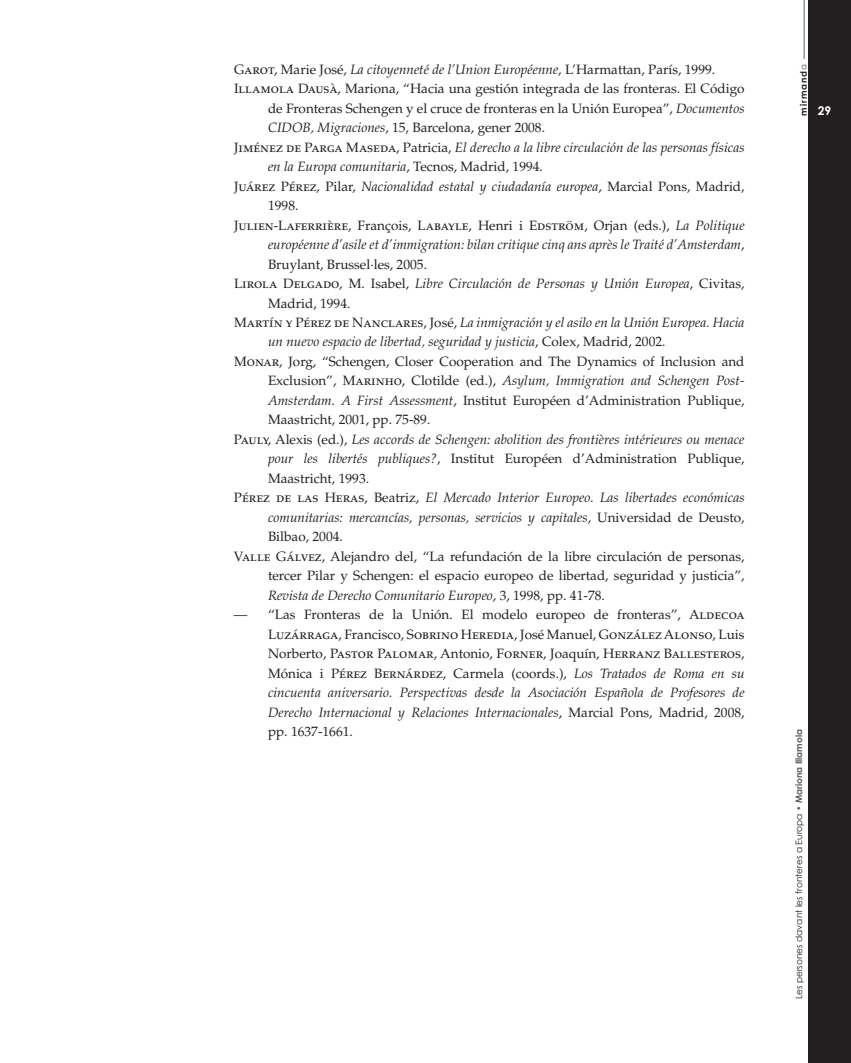
<style>
.page{position:relative;width:851px;height:1063px;background:#fff}
.page>*{position:absolute;margin:0;border:0;box-sizing:border-box;transform-origin:0 0}
.t1{font:13.5px/19.5px "Palatino LT Std";color:#231f20;text-align:justify}
.t2{font:italic 13.5px "Palatino LT Std";color:#231f20}
.t3{font:700 12px "Century Gothic";color:#fff}
.t4{font:9px "Century Gothic";color:#231f20}
.t5{font:700 9px "Century Gothic";letter-spacing:.105em;color:#231f20}
.s1{font-style:italic}
.s2{font-style:normal}
.s3{color:#939598}
.s4{color:#57585a}
.s5{font-weight:700;color:#57585a}
</style>
<div class="page">
<div style="left:808px;top:0;width:42px;height:1063px;background:#231f20"></div>
<hr style="left:803px;top:0;width:1px;height:59px;background:#939598">
<p class="t1" style="left:234px;top:59px;width:482px">Garot, Marie José, <span class="s1">La citoyenneté de l’Union Européenne</span>, L’Harmattan, París, 1999.</p>
<p class="t1" style="left:234px;top:79px;width:512px">Illamola Dausà, Mariona, “Hacia una gestión integrada de las fronteras. El Código</p>
<p class="t1" style="left:268px;top:98px;width:478px">de Fronteras Schengen y el cruce de fronteras en la Unión Europea”, <span class="s1">Documentos</span></p>
<p class="t1" style="left:268px;top:118px;width:278px"><span class="s1">CIDOB, Migraciones</span>, 15, Barcelona, gener 2008.</p>
<p class="t2" style="left:234px;top:139px;width:512px"><span class="s2">Jiménez de Parga Maseda, Patricia,</span> El derecho a la libre circulación de las personas físicas</p>
<p class="t2" style="left:268px;top:159px;width:276px">en la Europa comunitaria<span class="s2">, Tecnos, Madrid, 1994.</span></p>
<p class="t1" style="left:234px;top:176px;width:512px">Juárez Pérez, Pilar, <span class="s1">Nacionalidad estatal y ciudadanía europea</span>, Marcial Pons, Madrid,</p>
<p class="t1" style="left:268px;top:196px;width:32px">1998.</p>
<p class="t1" style="left:234px;top:215px;width:512px">Julien-Laferrière, François, Labayle, Henri i Edström, Orjan (eds.), <span class="s1">La Politique</span></p>
<p class="t2" style="left:268px;top:237px;width:478px">européenne d’asile et d’immigration: bilan critique cinq ans après le Traité d’Amsterdam<span class="s2">,</span></p>
<p class="t1" style="left:268px;top:254px;width:160px">Bruylant, Brussel·les, 2005.</p>
<p class="t2" style="left:234px;top:276px;width:512px"><span class="s2">Lirola Delgado, M. Isabel,</span> Libre Circulación de Personas y Unión Europea<span class="s2">, Civitas,</span></p>
<p class="t1" style="left:268px;top:293px;width:84px">Madrid, 1994.</p>
<p class="t2" style="left:234px;top:315px;width:512px"><span class="s2">Martín y Pérez de Nanclares, José,</span> La inmigración y el asilo en la Unión Europea. Hacia</p>
<p class="t2" style="left:268px;top:334px;width:399px">un nuevo espacio de libertad, seguridad y justicia<span class="s2">, Colex, Madrid, 2002.</span></p>
<p class="t1" style="left:234px;top:352px;width:512px">Monar, Jorg, “Schengen, Closer Cooperation and The Dynamics of Inclusion and</p>
<p class="t2" style="left:268px;top:373px;width:478px"><span class="s2">Exclusion”, Marinho, Clotilde (ed.),</span> Asylum, Immigration and Schengen Post-</p>
<p class="t1" style="left:268px;top:391px;width:478px"><span class="s1">Amsterdam. A First Assessment</span>, Institut Européen d’Administration Publique,</p>
<p class="t1" style="left:268px;top:410px;width:164px">Maastricht, 2001, pp. 75-89.</p>
<p class="t2" style="left:234px;top:432px;width:512px"><span class="s2">Pauly, Alexis (ed.),</span> Les accords de Schengen: abolition des frontières intérieures ou menace</p>
<p class="t1" style="left:268px;top:449px;width:478px"><span class="s1">pour les libertés publiques?</span>, Institut Européen d’Administration Publique,</p>
<p class="t1" style="left:268px;top:469px;width:103px">Maastricht, 1993.</p>
<p class="t2" style="left:234px;top:490px;width:512px"><span class="s2">Pérez de las Heras, Beatriz,</span> El Mercado Interior Europeo. Las libertades económicas</p>
<p class="t2" style="left:268px;top:510px;width:478px">comunitarias: mercancías, personas, servicios y capitales<span class="s2">, Universidad de Deusto,</span></p>
<p class="t1" style="left:268px;top:527px;width:76px">Bilbao, 2004.</p>
<p class="t1" style="left:234px;top:547px;width:512px">Valle Gálvez, Alejandro del, “La refundación de la libre circulación de personas,</p>
<p class="t1" style="left:268px;top:566px;width:478px">tercer Pilar y Schengen: el espacio europeo de libertad, seguridad y justicia”,</p>
<p class="t2" style="left:268px;top:588px;width:338px">Revista de Derecho Comunitario Europeo<span class="s2">, 3, 1998, pp. 41-78.</span></p>
<p class="t1" style="left:268px;top:605px;width:478px;text-indent:-34px">— “Las Fronteras de la Unión. El modelo europeo de fronteras”, Aldecoa Luzárraga, Francisco, Sobrino Heredia, José Manuel, González Alonso, Luis Norberto, Pastor Palomar, Antonio, Forner, Joaquín, Herranz Ballesteros, Mónica i Pérez Bernárdez, Carmela (coords.), <span class="s1">Los Tratados de Roma en su cincuenta aniversario. Perspectivas desde la Asociación Española de Profesores de Derecho Internacional y Relaciones Internacionales</span>, Marcial Pons, Madrid, 2008, pp. 1637-1661.</p>
<p class="t5" style="left:797px;top:116px;width:53px;rotate:-90deg">mirmand<span class="s3">a</span></p>
<p class="t3" style="left:817px;top:103px;width:15px">29</p>
<p class="t4" style="left:793px;top:999px;width:271px;rotate:-90deg">Les persones davant les fronteres a Europa <span class="s4">•</span> <span class="s5">Mariona Illamola</span></p>
</div>
